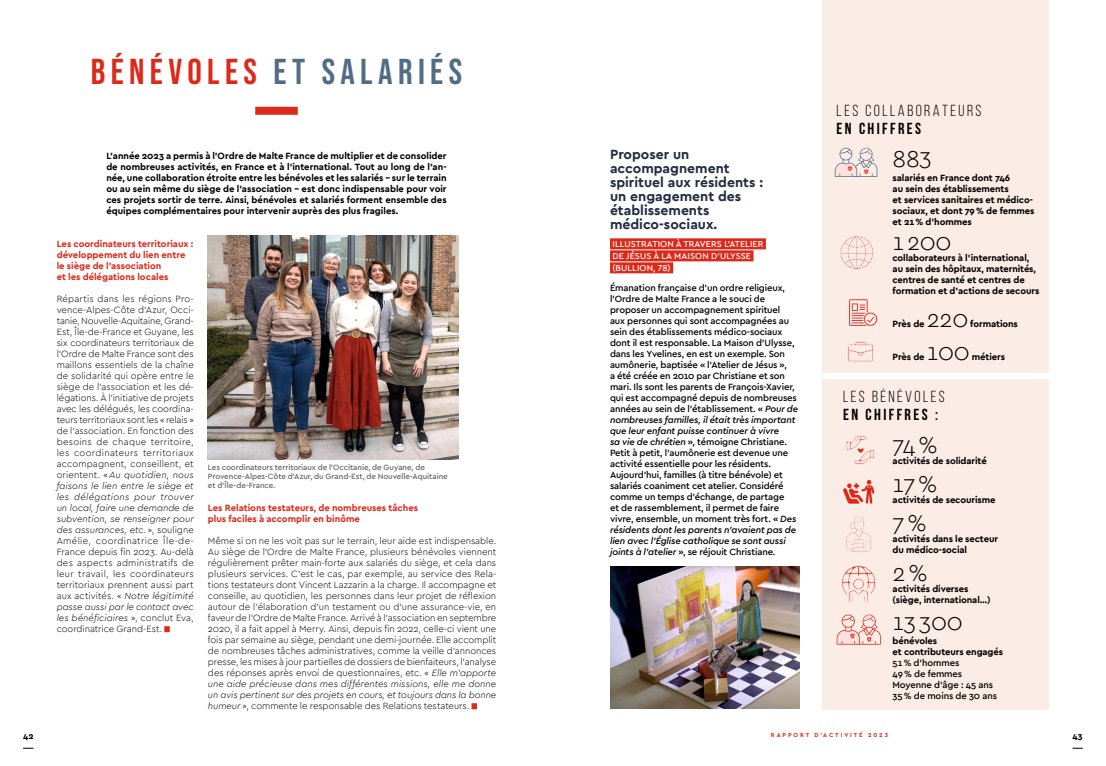
<style>
.page{position:relative;width:1106px;height:766px;background:#fff}
.page>*{position:absolute;margin:0;border:0;box-sizing:border-box;transform-origin:0 0}
.t1{font:36px "Bebas Neue";letter-spacing:.15em;color:#516c85}
.t2{font:300 24px "Cera";letter-spacing:-.01em;color:#000}
.t3{font:16px "Bebas Neue";letter-spacing:.15em;color:#000}
.t4{font:700 16px "Bebas Neue";letter-spacing:.15em;color:#000}
.t5{font:700 14px/14px "Cera";color:#222d41}
.t6{font:300 9.5px/11px "Cera";color:#000;text-align:justify}
.t7{font:500 9.5px/11px "Cera";letter-spacing:-.01em;color:#000}
.t8{font:700 9.5px/11px "Cera";letter-spacing:-.01em;color:#000}
.t9{font:700 9.5px/11px "Cera";color:#dc291a}
.t10{font:500 9px/12px "Cera";letter-spacing:.01em;color:#fff}
.t11{font:700 9px "Cera";color:#000}
.t12{font:500 8px/9px "Cera";letter-spacing:-.005em;color:#676767}
.t13{font:700 6px "Cera";letter-spacing:.32em;color:#dc291a}
.s1{color:#dc291a}
.s2{font-style:italic}
</style>
<div class="page">
<div style="left:822px;top:0;width:227px;height:372px;background:#fbece6"></div>
<div style="left:822px;top:379px;width:227px;height:330px;background:#fbece6"></div>
<div style="left:255px;top:107px;width:43px;height:8px;background:#dc291a"></div>
<div style="left:610px;top:238px;width:156px;height:11px;background:#dc291a"></div>
<div style="left:610px;top:250px;width:143px;height:11px;background:#dc291a"></div>
<div style="left:610px;top:262px;width:63px;height:11px;background:#dc291a"></div>
<svg style="left:164px;top:626px;width:6px;height:6px"></svg>
<svg style="left:471px;top:703px;width:6px;height:6px"></svg>
<img style="left:208px;top:236px;width:250px;height:223px">
<img style="left:610px;top:566px;width:189px;height:142px">
<svg style="left:834px;top:148px;width:43px;height:29px"></svg>
<svg style="left:847px;top:341px;width:26px;height:21px"></svg>
<svg style="left:849px;top:299px;width:28px;height:27px"></svg>
<svg style="left:840px;top:236px;width:33px;height:33px"></svg>
<svg style="left:846px;top:435px;width:29px;height:29px"></svg>
<svg style="left:843px;top:479px;width:31px;height:24px"></svg>
<svg style="left:836px;top:565px;width:44px;height:79px"></svg>
<svg style="left:845px;top:516px;width:26px;height:36px"></svg>
<h1 class="t1" style="left:91px;top:51px;width:373px"><span class="s1">BÉNÉVOLES</span> ET SALARIÉS</h1>
<p class="t11" style="left:23px;top:730px;width:12px">42</p>
<p class="t8" style="left:106px;top:150px;width:342px;text-align:justify">L'année 2023 a permis à l'Ordre de Malte France de multiplier et de consolider de nombreuses activités, en France et à l’international. Tout au long de l’an&shy;née, une collaboration étroite entre les bénévoles et les salariés - sur le terrain ou au sein même du siège de l’association - est donc indispensable pour voir ces projets sortir de terre. Ainsi, bénévoles et salariés forment ensemble des équipes complémentaires pour intervenir auprès des plus fragiles.</p>
<p class="t9" style="left:57px;top:238px;width:138px">Les coordinateurs territoriaux : développement du lien entre le siège de l’association<br>et les délégations locales</p>
<p class="t6" style="left:57px;top:293px;width:139px">Répartis dans les régions Pro&shy;vence-Alpes-Côte d’Azur, Occi&shy;tanie, Nouvelle-Aquitaine, Grand-Est, Île-de-France et Guyane, les six coordinateurs territoriaux de l’Ordre de Malte France sont des maillons essentiels de la chaîne de solidarité qui opère entre le siège de l’association et les dé&shy;légations. À l’initiative de projets avec les délégués, les coordina&shy;teurs territoriaux sont les « relais » de l’association. En fonction des besoins de chaque territoire, les coordinateurs territoriaux accompagnent, conseillent, et orientent. « <span class="s2">Au quotidien, nous faisons le lien entre le siège et les délégations pour trouver un local, faire une demande de subvention, se renseigner pour des assurances, etc.</span> », souligne Amélie, coordinatrice Île-de-France depuis fin 2023. Au-delà des aspects administratifs de leur travail, les coordinateurs territoriaux prennent aussi part aux activités. « <span class="s2">Notre légitimité passe aussi par le contact avec les bénéficiaires</span> », conclut Eva, coordinatrice Grand-Est.</p>
<p class="t12" style="left:208px;top:462px;width:241px">Les coordinateurs territoriaux de l'Occitanie, de Guyane, de<br>Provence-Alpes-Côte d'Azur, du Grand-Est, de Nouvelle-Aquitaine et d’Île-de-France.</p>
<p class="t9" style="left:208px;top:502px;width:212px">Les Relations testateurs, de nombreuses tâches plus faciles à accomplir en binôme</p>
<p class="t6" style="left:208px;top:535px;width:290px">Même si on ne les voit pas sur le terrain, leur aide est indispensable.<br>Au siège de l’Ordre de Malte France, plusieurs bénévoles viennent régulièrement prêter main-forte aux salariés du siège, et cela dans plusieurs services. C’est le cas, par exemple, au service des Rela&shy;tions testateurs dont Vincent Lazzarin a la charge. Il accompagne et conseille, au quotidien, les personnes dans leur projet de réflexion autour de l’élaboration d’un testament ou d’une assurance-vie, en faveur de l’Ordre de Malte France. Arrivé à l’association en septembre 2020, il a fait appel à Merry. Ainsi, depuis fin 2022, celle-ci vient une fois par semaine au siège, pendant une demi-journée. Elle accomplit de nombreuses tâches administratives, comme la veille d’annonces presse, les mises à jour partielles de dossiers de bienfaiteurs, l’analyse des réponses après envoi de questionnaires, etc. « <span class="s2">Elle m'apporte une aide précieuse dans mes différentes missions, elle me donne un avis pertinent sur des projets en cours, et toujours dans la bonne humeur</span> », commente le responsable des Relations testateurs.</p>
<h3 class="t5" style="left:610px;top:147px;width:155px">Proposer un accompagnement spirituel aux résidents : un engagement des établissements médico-sociaux.</h3>
<p class="t10" style="left:612px;top:237px;width:152px">ILLUSTRATION À TRAVERS L’ATELIER<br>DE JÉSUS À LA MAISON D’ULYSSE (BULLION, 78)</p>
<p class="t7" style="left:610px;top:282px;width:190px">Émanation française d’un ordre religieux, l’Ordre de Malte France a le souci de proposer un accompagnement spirituel<br>aux personnes qui sont accompagnées au sein des établissements médico-sociaux dont il est responsable. La Maison d’Ulysse, dans les Yvelines, en est un exemple. Son aumônerie, baptisée « l’Atelier de Jésus »,<br>a été créée en 2010 par Christiane et son mari. Ils sont les parents de François-Xavier, qui est accompagné depuis de nombreuses années au sein de l’établissement. « <span class="s2">Pour de nombreuses familles, il était très important que leur enfant puisse continuer à vivre<br>sa vie de chrétien</span> », témoigne Christiane.<br>Petit à petit, l’aumônerie est devenue une activité essentielle pour les résidents.<br>Aujourd’hui, familles (à titre bénévole) et salariés coaniment cet atelier. Considéré comme un temps d’échange, de partage<br>et de rassemblement, il permet de faire vivre, ensemble, un moment très fort. « <span class="s2">Des résidents dont les parents n’avaient pas de lien avec l’Église catholique se sont aussi joints à l’atelier</span> », se réjouit Christiane.</p>
<h3 class="t3" style="left:836px;top:102px;width:146px">LES COLLABORATEURS</h3>
<h3 class="t4" style="left:836px;top:119px;width:86px">EN CHIFFRES</h3>
<h2 class="t2" style="left:892px;top:143px;width:41px">883</h2>
<p class="t8" style="left:892px;top:172px;width:143px">salariés en France dont 746<br>au sein des établissements<br>et services sanitaires et médico&shy;sociaux, et dont 79 % de femmes et 21 % d'hommes</p>
<h2 class="t2" style="left:892px;top:226px;width:60px">1 200</h2>
<p class="t8" style="left:892px;top:252px;width:148px">collaborateurs à l’international, au sein des hôpitaux, maternités, centres de santé et centres de formation et d'actions de secours</p>
<p class="t8" style="left:892px;top:318px;width:34px">Près de</p>
<h2 class="t2" style="left:926px;top:303px;width:43px">220</h2>
<p class="t8" style="left:970px;top:318px;width:49px">formations</p>
<p class="t8" style="left:892px;top:351px;width:34px">Près de</p>
<h2 class="t2" style="left:926px;top:336px;width:44px">100</h2>
<p class="t8" style="left:971px;top:351px;width:35px">métiers</p>
<h3 class="t3" style="left:843px;top:388px;width:103px">LES BÉNÉVOLES</h3>
<h3 class="t4" style="left:843px;top:405px;width:96px">EN CHIFFRES :</h3>
<h2 class="t2" style="left:892px;top:429px;width:47px">74 %</h2>
<p class="t8" style="left:892px;top:455px;width:96px">activités de solidarité</p>
<h2 class="t2" style="left:892px;top:468px;width:46px">17 %</h2>
<p class="t8" style="left:892px;top:494px;width:104px">activités de secourisme</p>
<h2 class="t2" style="left:892px;top:506px;width:35px">7 %</h2>
<p class="t8" style="left:892px;top:532px;width:107px">activités dans le secteur du médico-social</p>
<h2 class="t2" style="left:892px;top:556px;width:37px">2 %</h2>
<p class="t8" style="left:892px;top:582px;width:100px">activités diverses (siège, international…)</p>
<h2 class="t2" style="left:892px;top:606px;width:72px">13 300</h2>
<p class="t8" style="left:892px;top:634px;width:112px">bénévoles<br>et contributeurs engagés</p>
<p class="t7" style="left:892px;top:656px;width:106px">51 % d’hommes<br>49 % de femmes<br>Moyenne d’âge : 45 ans<br>35 % de moins de 30 ans</p>
<p class="t13" style="left:771px;top:730px;width:119px">RAPPORT D’ACTIVITÉ 2023</p>
<p class="t11" style="left:1072px;top:730px;width:12px">43</p>
</div>
